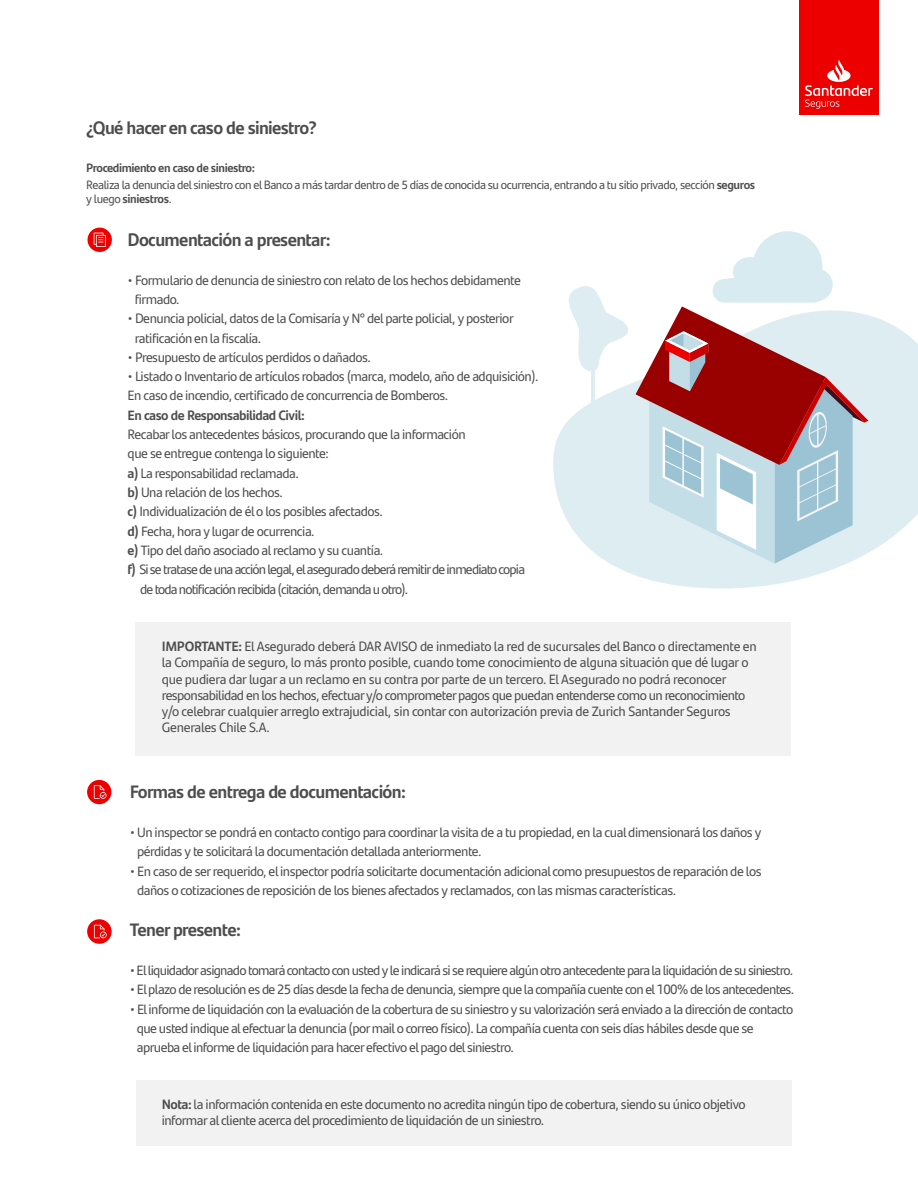
<style>
.page{position:relative;width:918px;height:1189px;background:#fff}
.page>*{position:absolute;margin:0;border:0;box-sizing:border-box;transform-origin:0 0}
.t1{font:700 18px "Santander Text";letter-spacing:-.035em;color:#4d4d4d}
.t2{font:13.5px/19.4px "Santander Text";letter-spacing:-.035em;color:#4d4d4d}
.t3{font:13.5px "Santander Text";letter-spacing:-.06em;color:#4d4d4d}
.t4{font:13.5px "Santander Text";letter-spacing:-.055em;color:#4d4d4d}
.t5{font:700 13.5px "Santander Text";letter-spacing:-.035em;color:#4d4d4d}
.t6{font:12px/16.4px "Santander Text";letter-spacing:-.035em;color:#4d4d4d}
.t7{font:700 12px "Santander Text";letter-spacing:-.035em;color:#4d4d4d}
.s1{font-weight:700}
.s2{font-weight:400}
</style>
<div class="page">
<div style="left:136px;top:1079px;width:655px;height:66px;background:#f2f2f2"></div>
<div style="left:88px;top:227px;width:24px;height:25px;background:#ec0000;border-radius:50%"></div>
<svg style="left:94px;top:232px;width:12px;height:15px"></svg>
<div style="left:135px;top:622px;width:656px;height:134px;background:#f2f2f2"></div>
<svg style="left:87px;top:779px;width:24px;height:25px"></svg>
<svg style="left:94px;top:785px;width:13px;height:13px"></svg>
<svg style="left:87px;top:919px;width:25px;height:24px"></svg>
<svg style="left:94px;top:924px;width:13px;height:14px"></svg>
<svg style="left:553px;top:315px;width:365px;height:273px;fill:#deedf2"></svg>
<svg style="left:559px;top:286px;width:70px;height:86px"></svg>
<hr style="left:591px;top:368px;width:4px;height:42px;background:#deedf2">
<div style="left:733px;top:257px;width:34px;height:29px;background:#d7ebf0;border-radius:50%"></div>
<div style="left:753px;top:231px;width:69px;height:70px;background:#d7ebf0;border-radius:50%"></div>
<svg style="left:636px;top:269px;width:232px;height:294px"></svg>
<div style="left:799px;top:0;width:80px;height:115px;background:#ec0000"></div>
<svg style="left:805px;top:60px;width:68px;height:49px"></svg>
<h1 class="t1" style="left:86px;top:113px;width:232px">¿Qué hacer en caso de siniestro?</h1>
<p class="t6" style="left:86px;top:159px;width:670px"><span class="s1">Procedimiento en caso de siniestro:<br></span>Realiza la denuncia delsiniestro con el Banco a más tardar dentro de 5 días de conocida su ocurrencia, entrando a tu sitio privado, sección <span class="s1">seguros</span></p>
<p class="t7" style="left:86px;top:189px;width:87px"><span class="s2">y luego</span> siniestros<span class="s2">.</span></p>
<h1 class="t1" style="left:128px;top:225px;width:205px">Documentación a presentar:</h1>
<p class="t2" style="left:135px;top:269px;width:388px;text-indent:-7px">• Formulario de denuncia de siniestro con relato de los hechos debidamente firmado.</p>
<p class="t2" style="left:135px;top:308px;width:380px;text-indent:-7px">• Denuncia policial, datos de la Comisaría y N° delparte policial, y posterior ratificación en la fiscalía.</p>
<p class="t2" style="left:128px;top:346px;width:245px">• Presupuesto de artículos perdidos o dañados.</p>
<p class="t2" style="left:128px;top:366px;width:413px">• Listado o Inventario de artículos robados (marca, modelo, año de adquisición).<br>En caso de incendio, certificado de concurrencia de Bomberos.</p>
<p class="t5" style="left:128px;top:404px;width:179px">En caso de Responsabilidad Civil:</p>
<p class="t2" style="left:128px;top:424px;width:340px">Recabarlos antecedentes básicos, procurando que la información</p>
<p class="t2" style="left:128px;top:443px;width:203px">que se entregue contenga lo siguiente:</p>
<p class="t2" style="left:128px;top:462px;width:173px"><span class="s1">a)</span> La responsabilidad reclamada.</p>
<p class="t2" style="left:128px;top:481px;width:157px"><span class="s1">b)</span> Una relación de los hechos.</p>
<p class="t2" style="left:128px;top:501px;width:257px"><span class="s1">c)</span> Individualización de él o los posibles afectados.</p>
<p class="t2" style="left:128px;top:520px;width:189px"><span class="s1">d)</span> Fecha, hora y lugar de ocurrencia.</p>
<p class="t2" style="left:128px;top:539px;width:257px"><span class="s1">e)</span> Tipo del daño asociado alreclamo y su cuantía.</p>
<p class="t3" style="left:128px;top:559px;width:399px"><span class="s1">f)</span> Sise tratase de una acción legal, elasegurado deberáremitir de inmediato copia</p>
<p class="t3" style="left:140px;top:578px;width:270px">de toda notificación recibida (citación, demanda u otro).</p>
<p class="t2" style="left:162px;top:637px;width:597px;line-height:16.2px"><span class="s1">IMPORTANTE:</span> El Asegurado deberá DAR AVISO de inmediato la red de sucursales del Banco o directamente en la Compañía de seguro, lo más pronto posible, cuando tome conocimiento de alguna situación que dé lugar o que pudiera dar lugar a un reclamo en su contra por parte de un tercero. El Asegurado no podrá reconocer responsabilidad en los hechos, efectuar y/o comprometerpagos que puedan entenderse como un reconocimiento y/o celebrar cualquier arreglo extrajudicial, sin contar con autorización previa de Zurich Santander Seguros Generales Chile S.A.</p>
<h1 class="t1" style="left:130px;top:777px;width:278px">Formas de entrega de documentación:</h1>
<p class="t2" style="left:137px;top:821px;width:626px;text-indent:-7px">• Un inspector se pondrá en contacto contigo para coordinar la visita de a tu propiedad, en la cual dimensionará los daños y pérdidas y te solicitará la documentación detallada anteriormente.</p>
<p class="t2" style="left:137px;top:860px;width:626px;text-indent:-7px">• En caso de serrequerido, el inspectorpodría solicitarte documentación adicional como presupuestos de reparación de los daños o cotizaciones de reposición de los bienes afectados y reclamados, con las mismas características.</p>
<h1 class="t1" style="left:130px;top:915px;width:113px">Tener presente:</h1>
<p class="t4" style="left:130px;top:959px;width:665px">• El liquidadorasignado tomará contacto con usted y le indicará si se requiere algún otro antecedente para la liquidación de su siniestro.</p>
<p class="t2" style="left:130px;top:978px;width:666px">• Elplazo de resolución es de 25 días desde la fecha de denuncia, siempre que la compañía cuente con el 100% de los antecedentes.</p>
<p class="t2" style="left:137px;top:998px;width:658px;text-indent:-7px">• El informe de liquidación con la evaluación de la cobertura de su siniestro y su valorización será enviado a la dirección de contacto que usted indique al efectuar la denuncia (por mail o correo físico). La compañía cuenta con seis días hábiles desde que se aprueba elinforme de liquidación para hacer efectivo elpago delsiniestro.</p>
<p class="t2" style="left:162px;top:1094px;width:585px;line-height:16.4px"><span class="s1">Nota:</span> la información contenida en este documento no acredita ningún tipo de cobertura, siendo su único objetivo informaral cliente acerca delprocedimiento de liquidación de un siniestro.</p>
</div>
